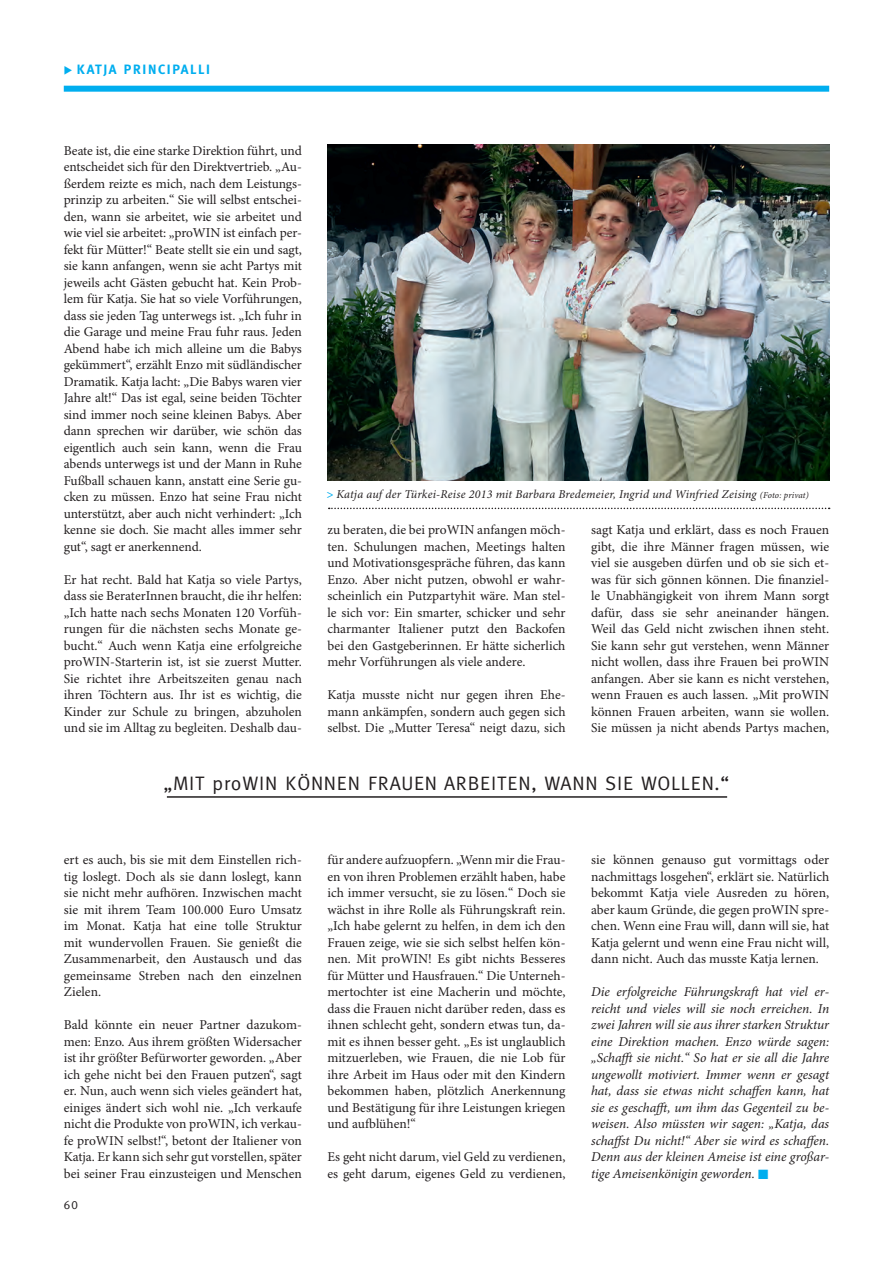
<style>
.page{position:relative;width:893px;height:1263px;background:#fff}
.page>*{position:absolute;margin:0;border:0;box-sizing:border-box;transform-origin:0 0}
.t1{font:19.5px "Meta";letter-spacing:.04em;color:#231f20}
.t2{font:13.5px/16.5px "Minion Pro";color:#231f20;text-align:justify}
.t3{font:italic 13.5px/16.5px "Minion Pro";letter-spacing:-.005em;color:#231f20;text-align:justify}
.t4{font:700 13.5px "Meta";letter-spacing:.12em;color:#00aeef}
.t5{font:italic 12px "Minion Pro";letter-spacing:.015em;color:#231f20}
.t6{font:12px "Meta Caps";color:#231f20}
.s1{font-weight:700;color:#00aeef}
.s2{font-size:9px}
.s3{color:#00aeef}
</style>
<div class="page">
<hr style="left:892px;top:0;width:1px;height:1263px;background:#d1232a">
<div style="left:64px;top:86px;width:765px;height:6px;background:#00aeef"></div>
<img style="left:327px;top:145px;width:502px;height:335px">
<hr style="left:167px;top:796px;width:560px;height:2px;background:#231f20">
<svg style="left:329px;top:508px;width:501px;height:1px"></svg>
<p class="t4" style="left:77px;top:62px;width:135px">KATJA PRINCIPALLI</p>
<p class="t2" style="left:64px;top:143px;width:240px">Beate ist, die eine starke Direktion führt, und entscheidet sich für den Direktvertrieb. „Au&shy;ßerdem reizte es mich, nach dem Leistungs&shy;prinzip zu arbeiten.“ Sie will selbst entschei&shy;den, wann sie arbeitet, wie sie arbeitet und wie viel sie arbeitet: „proWIN ist einfach per&shy;fekt für Mütter!“ Beate stellt sie ein und sagt, sie kann anfangen, wenn sie acht Partys mit jeweils acht Gästen gebucht hat. Kein Prob&shy;lem für Katja. Sie hat so viele Vorführungen, dass sie jeden Tag unterwegs ist. „Ich fuhr in die Garage und meine Frau fuhr raus. Jeden Abend habe ich mich alleine um die Babys gekümmert“, erzählt Enzo mit südländischer Dramatik. Katja lacht: „Die Babys waren vier Jahre alt!“ Das ist egal, seine beiden Töchter sind immer noch seine kleinen Babys. Aber dann sprechen wir darüber, wie schön das eigentlich auch sein kann, wenn die Frau abends unterwegs ist und der Mann in Ruhe Fußball schauen kann, anstatt eine Serie gu&shy;cken zu müssen. Enzo hat seine Frau nicht unterstützt, aber auch nicht verhindert: „Ich kenne sie doch. Sie macht alles immer sehr gut“, sagt er anerkennend.</p>
<p class="t2" style="left:64px;top:572px;width:240px">Er hat recht. Bald hat Katja so viele Partys, dass sie BeraterInnen braucht, die ihr helfen: „Ich hatte nach sechs Monaten 120 Vorfüh&shy;rungen für die nächsten sechs Monate ge&shy;bucht.“ Auch wenn Katja eine erfolgreiche proWIN-Starterin ist, ist sie zuerst Mutter.<br>Sie richtet ihre Arbeitszeiten genau nach ihren Töchtern aus. Ihr ist es wichtig, die Kinder zur Schule zu bringen, abzuholen und sie im Alltag zu begleiten. Deshalb dau-</p>
<p class="t5" style="left:326px;top:487px;width:484px"><span class="s1">&gt;</span> Katja auf der Türkei-Reise 2013 mit Barbara Bredemeier, Ingrid und Winfried Zeising <span class="s2">(Foto: privat)</span></p>
<p class="t2" style="left:327px;top:522px;width:240px">zu beraten, die bei proWIN anfangen möch&shy;ten. Schulungen machen, Meetings halten und Motivationsgespräche führen, das kann Enzo. Aber nicht putzen, obwohl er wahr&shy;scheinlich ein Putzpartyhit wäre. Man stel&shy;le sich vor: Ein smarter, schicker und sehr charmanter Italiener putzt den Backofen bei den Gastgeberinnen. Er hätte sicherlich mehr Vorführungen als viele andere.</p>
<p class="t2" style="left:327px;top:687px;width:240px">Katja musste nicht nur gegen ihren Ehe&shy;mann ankämpfen, sondern auch gegen sich selbst. Die „Mutter Teresa“ neigt dazu, sich</p>
<p class="t2" style="left:591px;top:522px;width:240px">sagt Katja und erklärt, dass es noch Frauen gibt, die ihre Männer fragen müssen, wie viel sie ausgeben dürfen und ob sie sich et&shy;was für sich gönnen können. Die finanziel&shy;le Unabhängigkeit von ihrem Mann sorgt dafür, dass sie sehr aneinander hängen.<br>Weil das Geld nicht zwischen ihnen steht.<br>Sie kann sehr gut verstehen, wenn Männer nicht wollen, dass ihre Frauen bei proWIN anfangen. Aber sie kann es nicht verstehen, wenn Frauen es auch lassen. „Mit proWIN können Frauen arbeiten, wann sie wollen.<br>Sie müssen ja nicht abends Partys machen,</p>
<p class="t1" style="left:163px;top:772px;width:567px">„MIT proWIN KÖNNEN FRAUEN ARBEITEN, WANN SIE WOLLEN.“</p>
<p class="t2" style="left:64px;top:852px;width:240px">ert es auch, bis sie mit dem Einstellen rich&shy;tig loslegt. Doch als sie dann loslegt, kann sie nicht mehr aufhören. Inzwischen macht sie mit ihrem Team 100.000 Euro Umsatz im Monat. Katja hat eine tolle Struktur mit wundervollen Frauen. Sie genießt die Zusammenarbeit, den Austausch und das gemeinsame Streben nach den einzelnen Zielen.</p>
<p class="t2" style="left:64px;top:1017px;width:240px">Bald könnte ein neuer Partner dazukom&shy;men: Enzo. Aus ihrem größten Widersacher ist ihr größter Befürworter geworden. „Aber ich gehe nicht bei den Frauen putzen“, sagt er. Nun, auch wenn sich vieles geändert hat, einiges ändert sich wohl nie. „Ich verkaufe nicht die Produkte von proWIN, ich verkau&shy;fe proWIN selbst!“, betont der Italiener von Katja. Er kann sich sehr gut vorstellen, später bei seiner Frau einzusteigen und Menschen</p>
<p class="t6" style="left:64px;top:1197px;width:16px">60</p>
<p class="t2" style="left:327px;top:852px;width:240px">für andere aufzuopfern. „Wenn mir die Frau&shy;en von ihren Problemen erzählt haben, habe ich immer versucht, sie zu lösen.“ Doch sie wächst in ihre Rolle als Führungskraft rein. „Ich habe gelernt zu helfen, in dem ich den Frauen zeige, wie sie sich selbst helfen kön&shy;nen. Mit proWIN! Es gibt nichts Besseres für Mütter und Hausfrauen.“ Die Unterneh&shy;mertochter ist eine Macherin und möchte, dass die Frauen nicht darüber reden, dass es ihnen schlecht geht, sondern etwas tun, da&shy;mit es ihnen besser geht. „Es ist unglaublich mitzuerleben, wie Frauen, die nie Lob für ihre Arbeit im Haus oder mit den Kindern bekommen haben, plötzlich Anerkennung und Bestätigung für ihre Leistungen kriegen und aufblühen!“</p>
<p class="t2" style="left:327px;top:1149px;width:240px">Es geht nicht darum, viel Geld zu verdienen, es geht darum, eigenes Geld zu verdienen,</p>
<p class="t2" style="left:591px;top:852px;width:240px">sie können genauso gut vormittags oder nachmittags losgehen“, erklärt sie. Natürlich bekommt Katja viele Ausreden zu hören, aber kaum Gründe, die gegen proWIN spre&shy;chen. Wenn eine Frau will, dann will sie, hat Katja gelernt und wenn eine Frau nicht will, dann nicht. Auch das musste Katja lernen.</p>
<p class="t3" style="left:591px;top:984px;width:240px">Die erfolgreiche Führungskraft hat viel er&shy;reicht und vieles will sie noch erreichen. In zwei Jahren will sie aus ihrer starken Struktur eine Direktion machen. Enzo würde sagen: „Schafft sie nicht.“ So hat er sie all die Jahre ungewollt motiviert. Immer wenn er gesagt hat, dass sie etwas nicht schaffen kann, hat sie es geschafft, um ihm das Gegenteil zu be&shy;weisen. Also müssten wir sagen: „Katja, das schaffst Du nicht!“ Aber sie wird es schaffen.<br>Denn aus der kleinen Ameise ist eine großar&shy;tige Ameisenkönigin geworden. <span class="s3">■</span></p>
</div>
